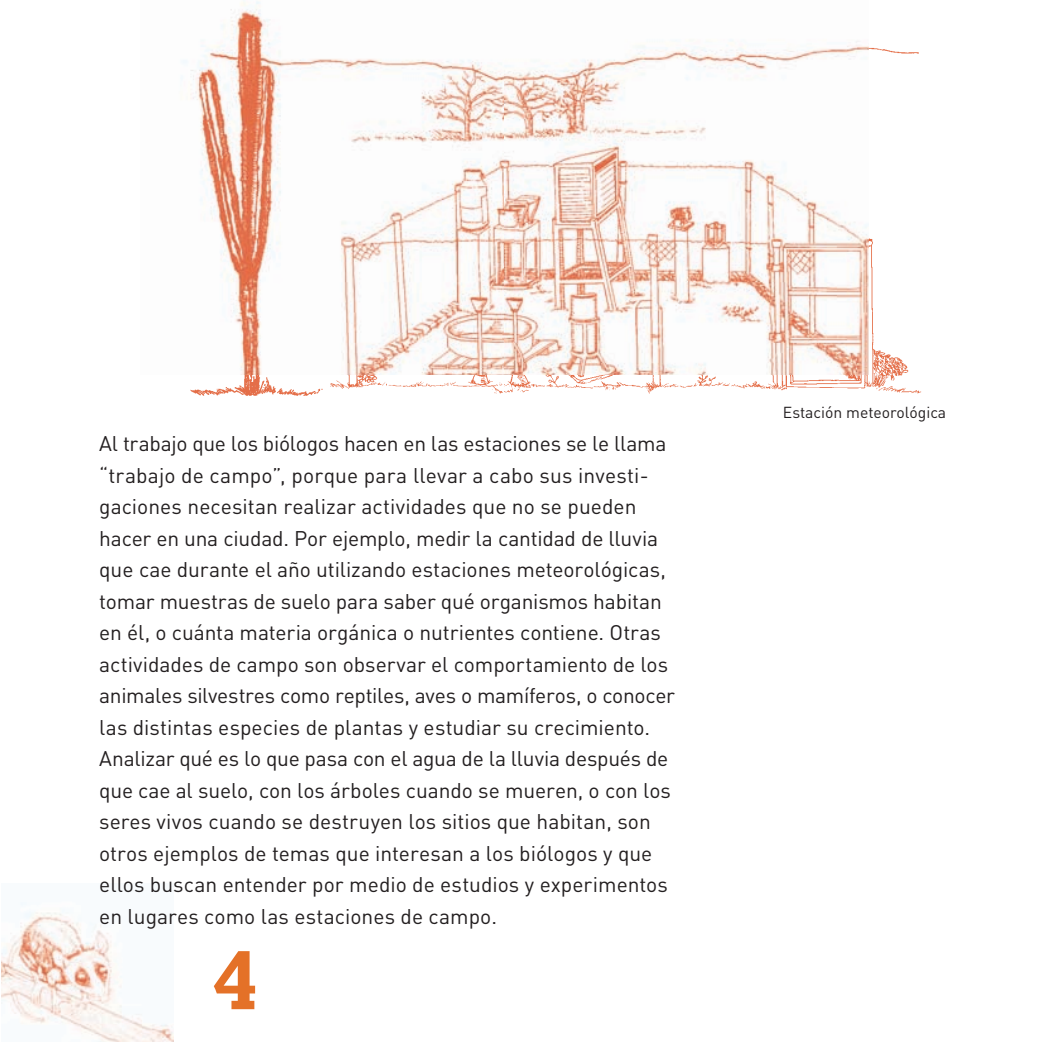
<style>
.page{position:relative;width:1042px;height:1042px;background:#fff}
.page>*{position:absolute;margin:0;border:0;box-sizing:border-box;transform-origin:0 0}
.t1{font:700 84px "Rockwell";color:#e47128}
.t2{font:21px/31.5px "DIN";letter-spacing:-.005em;color:#231f20}
.t3{font:15.75px "DIN";color:#231f20}
</style>
<div class="page">
<img style="left:1px;top:902px;width:173px;height:140px">
<img style="left:181px;top:1px;width:741px;height:395px">
<p class="t2" style="left:99px;top:427px;width:577px">Al trabajo que los biólogos hacen en las estaciones se le llama “trabajo de campo”, porque para llevar a cabo sus investi&shy;gaciones necesitan realizar actividades que no se pueden hacer en una ciudad. Por ejemplo, medir la cantidad de lluvia que cae durante el año utilizando estaciones meteorológicas, tomar muestras de suelo para saber qué organismos habitan en él, o cuánta materia orgánica o nutrientes contiene. Otras actividades de campo son observar el comportamiento de los animales silvestres como reptiles, aves o mamíferos, o conocer las distintas especies de plantas y estudiar su crecimiento.<br>Analizar qué es lo que pasa con el agua de la lluvia después de que cae al suelo, con los árboles cuando se mueren, o con los seres vivos cuando se destruyen los sitios que habitan, son otros ejemplos de temas que interesan a los biólogos y que ellos buscan entender por medio de estudios y experimentos en lugares como las estaciones de campo.</p>
<h1 class="t1" style="left:212px;top:930px;width:48px">4</h1>
<p class="t3" style="left:783px;top:403px;width:165px">Estación meteorológica</p>
</div>
